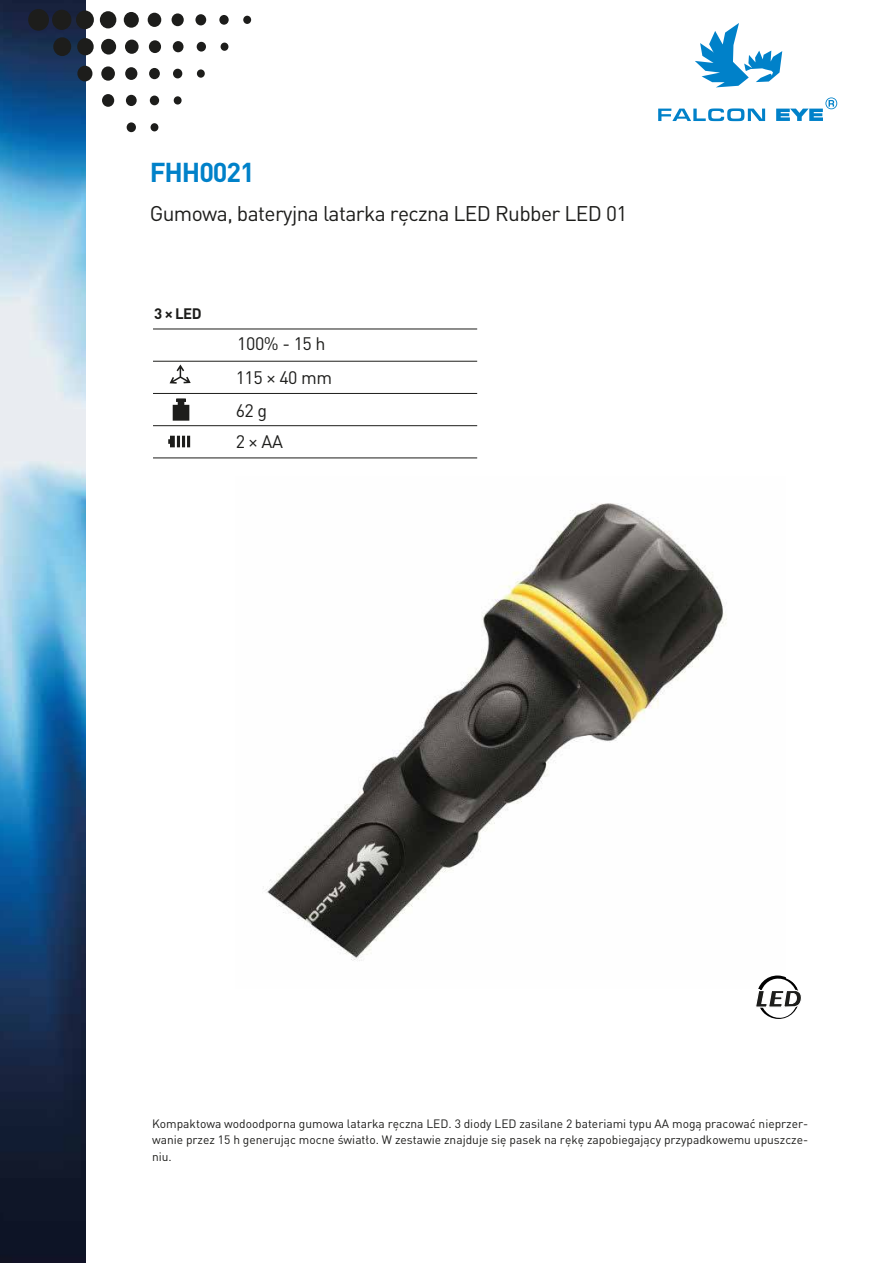
<style>
.page{position:relative;width:893px;height:1263px;background:#fff}
.page>*{position:absolute;margin:0;border:0;box-sizing:border-box;transform-origin:0 0}
.t1{font:700 27px "DIN Pro";letter-spacing:-.04em;color:#0081c9}
.t2{font:21px "DIN Pro";letter-spacing:-.03em;color:#1d1d1b}
.t3{font:17.85px "DIN Pro";letter-spacing:-.025em;color:#1d1d1b}
.t4{font:700 15px "DIN Pro";color:#1d1d1b}
.t5{font:12px/16.5px "DIN Pro";color:#1d1d1b;text-align:justify}
</style>
<div class="page">
<img style="left:263px;top:503px;width:464px;height:458px">
<svg style="left:695px;top:23px;width:87px;height:64px"></svg>
<svg style="left:658px;top:108px;width:107px;height:13px"></svg>
<svg style="left:776px;top:97px;width:61px;height:24px"></svg>
<img style="left:0;top:0;width:85px;height:1263px">
<div style="left:127px;top:122px;width:9px;height:10px;background:#1d1d1b;border-radius:50%"></div>
<div style="left:151px;top:123px;width:7px;height:8px;background:#1d1d1b;border-radius:50%"></div>
<div style="left:102px;top:94px;width:12px;height:13px;background:#1d1d1b;border-radius:50%"></div>
<div style="left:126px;top:95px;width:11px;height:11px;background:#1d1d1b;border-radius:50%"></div>
<div style="left:150px;top:96px;width:9px;height:9px;background:#1d1d1b;border-radius:50%"></div>
<div style="left:174px;top:96px;width:8px;height:9px;background:#1d1d1b;border-radius:50%"></div>
<div style="left:77px;top:66px;width:15px;height:15px;background:#1d1d1b;border-radius:50%"></div>
<div style="left:101px;top:66px;width:14px;height:15px;background:#1d1d1b;border-radius:50%"></div>
<div style="left:125px;top:67px;width:12px;height:13px;background:#1d1d1b;border-radius:50%"></div>
<div style="left:149px;top:68px;width:11px;height:11px;background:#1d1d1b;border-radius:50%"></div>
<div style="left:173px;top:69px;width:9px;height:9px;background:#1d1d1b;border-radius:50%"></div>
<div style="left:197px;top:69px;width:8px;height:9px;background:#1d1d1b;border-radius:50%"></div>
<div style="left:53px;top:37px;width:18px;height:19px;background:#1d1d1b;border-radius:50%"></div>
<div style="left:77px;top:38px;width:17px;height:17px;background:#1d1d1b;border-radius:50%"></div>
<div style="left:101px;top:39px;width:15px;height:16px;background:#1d1d1b;border-radius:50%"></div>
<div style="left:125px;top:40px;width:14px;height:14px;background:#1d1d1b;border-radius:50%"></div>
<div style="left:149px;top:40px;width:12px;height:13px;background:#1d1d1b;border-radius:50%"></div>
<div style="left:173px;top:41px;width:11px;height:11px;background:#1d1d1b;border-radius:50%"></div>
<div style="left:197px;top:42px;width:9px;height:10px;background:#1d1d1b;border-radius:50%"></div>
<div style="left:221px;top:43px;width:7px;height:8px;background:#1d1d1b;border-radius:50%"></div>
<div style="left:28px;top:9px;width:21px;height:22px;background:#1d1d1b;border-radius:50%"></div>
<div style="left:52px;top:10px;width:19px;height:20px;background:#1d1d1b;border-radius:50%"></div>
<div style="left:76px;top:10px;width:18px;height:19px;background:#1d1d1b;border-radius:50%"></div>
<div style="left:100px;top:11px;width:16px;height:17px;background:#1d1d1b;border-radius:50%"></div>
<div style="left:124px;top:12px;width:15px;height:16px;background:#1d1d1b;border-radius:50%"></div>
<div style="left:148px;top:13px;width:13px;height:14px;background:#1d1d1b;border-radius:50%"></div>
<div style="left:172px;top:13px;width:12px;height:13px;background:#1d1d1b;border-radius:50%"></div>
<div style="left:195px;top:14px;width:11px;height:11px;background:#1d1d1b;border-radius:50%"></div>
<div style="left:219px;top:15px;width:10px;height:10px;background:#1d1d1b;border-radius:50%"></div>
<div style="left:243px;top:16px;width:8px;height:8px;background:#1d1d1b;border-radius:50%"></div>
<svg style="left:173px;top:398px;width:16px;height:23px"></svg>
<svg style="left:170px;top:365px;width:21px;height:19px"></svg>
<svg style="left:168px;top:436px;width:22px;height:11px"></svg>
<hr style="left:153px;top:393px;width:324px;height:1px;background:#1d1d1b">
<hr style="left:153px;top:425px;width:324px;height:1px;background:#1d1d1b">
<hr style="left:153px;top:329px;width:324px;height:1px;background:#1d1d1b">
<hr style="left:153px;top:361px;width:324px;height:1px;background:#1d1d1b">
<hr style="left:153px;top:458px;width:324px;height:1px;background:#1d1d1b">
<svg style="left:757px;top:975px;width:42px;height:44px"></svg>
<svg style="left:756px;top:977px;width:45px;height:42px"></svg>
<h1 class="t1" style="left:150px;top:150px;width:107px">FHH0021</h1>
<h2 class="t2" style="left:150px;top:197px;width:479px">Gumowa, bateryjna latarka ręczna LED Rubber LED 01</h2>
<p class="t4" style="left:154px;top:301px;width:49px">3 × LED</p>
<h3 class="t3" style="left:237px;top:330px;width:90px">100% - 15 h</h3>
<h3 class="t3" style="left:236px;top:363px;width:98px">115 × 40 mm</h3>
<h3 class="t3" style="left:236px;top:396px;width:33px">62 g</h3>
<h3 class="t3" style="left:236px;top:428px;width:49px">2 × AA</h3>
<p class="t5" style="left:152px;top:1114px;width:658px">Kompaktowa wodoodporna gumowa latarka ręczna LED. 3 diody LED zasilane 2 bateriami typu AA mogą pracować nieprzer&shy;wanie przez 15 h generując mocne światło. W zestawie znajduje się pasek na rękę zapobiegający przypadkowemu upuszcze&shy;niu.</p>
</div>
